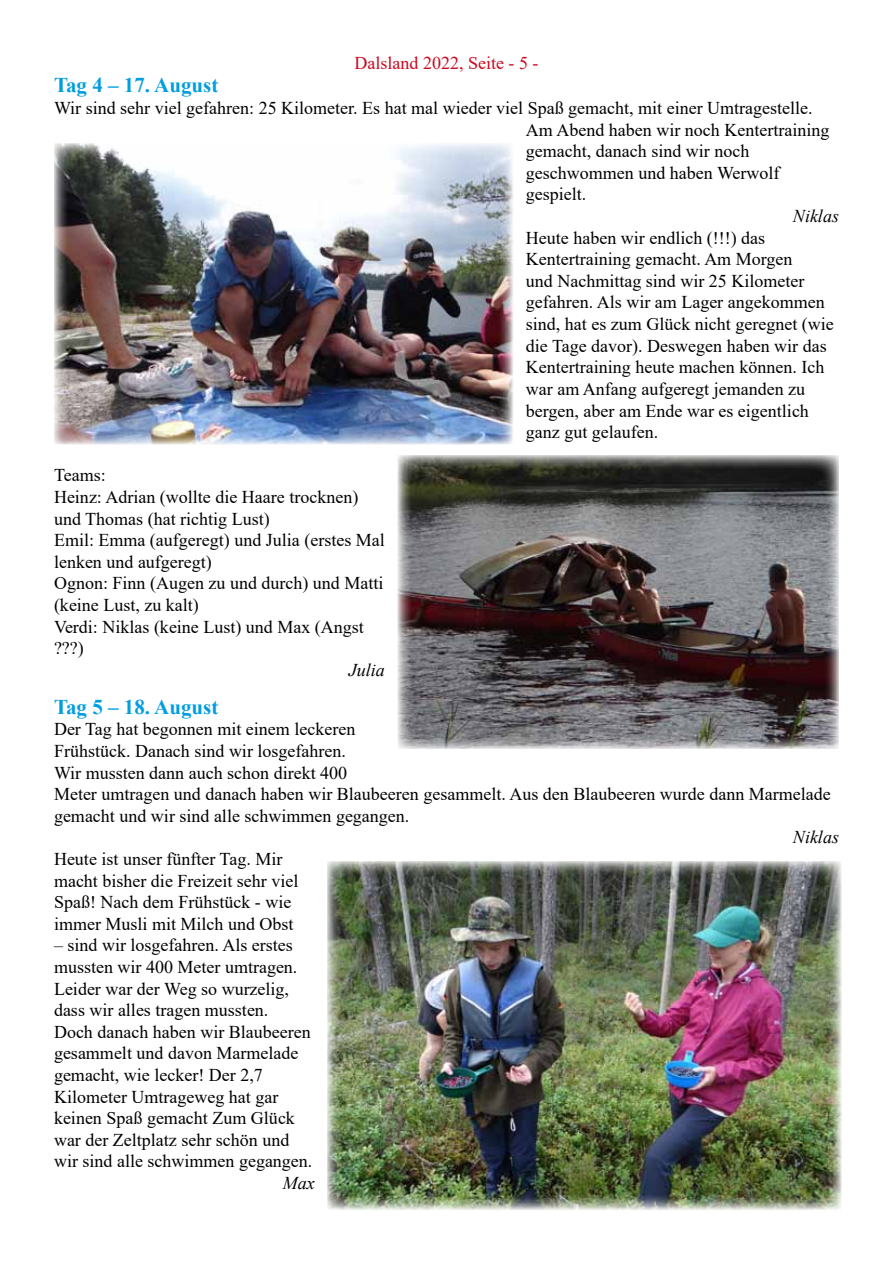
<style>
.page{position:relative;width:893px;height:1263px;background:#fff}
.page>*{position:absolute;margin:0;border:0;box-sizing:border-box;transform-origin:0 0}
.t1{font:700 21px "Times New Roman";color:#009ee0}
.t2{font:18px/21.6px "Times New Roman";color:#000}
.t3{font:18px "Times New Roman";color:#cd071e}
.t4{font:italic 18px "Times New Roman";color:#000}
</style>
<div class="page">
<img style="left:327px;top:861px;width:514px;height:349px">
<img style="left:54px;top:143px;width:459px;height:301px">
<img style="left:398px;top:455px;width:441px;height:294px">
<p class="t3" style="left:354px;top:50px;width:185px">Dalsland 2022, Seite - 5 -</p>
<p class="t1" style="left:54px;top:70px;width:166px">Tag 4 – 17. August</p>
<p class="t2" style="left:526px;top:97px;width:305px;text-indent:-472px">Wir sind sehr viel gefahren: 25 Kilometer. Es hat mal wieder viel Spaß gemacht, mit einer Umtragestelle.<br>Am Abend haben wir noch Kentertraining gemacht, danach sind wir noch geschwommen und haben Werwolf gespielt.</p>
<p class="t4" style="left:793px;top:204px;width:48px">Niklas</p>
<p class="t2" style="left:526px;top:226px;width:309px">Heute haben wir endlich (!!!) das Kentertraining gemacht. Am Morgen<br>und Nachmittag sind wir 25 Kilometer gefahren. Als wir am Lager angekommen sind, hat es zum Glück nicht geregnet (wie die Tage davor). Deswegen haben wir das Kentertraining heute machen können. Ich war am Anfang aufgeregt jemanden zu bergen, aber am Ende war es eigentlich ganz gut gelaufen.</p>
<p class="t2" style="left:54px;top:464px;width:332px">Teams:<br>Heinz: Adrian (wollte die Haare trocknen) und Thomas (hat richtig Lust)<br>Emil: Emma (aufgeregt) und Julia (erstes Mal lenken und aufgeregt)<br>Ognon: Finn (Augen zu und durch) und Matti (keine Lust, zu kalt)<br>Verdi: Niklas (keine Lust) und Max (Angst ???)</p>
<p class="t4" style="left:349px;top:657px;width:37px">Julia</p>
<p class="t1" style="left:54px;top:691px;width:166px">Tag 5 – 18. August</p>
<p class="t2" style="left:54px;top:718px;width:778px">Der Tag hat begonnen mit einem leckeren<br>Frühstück. Danach sind wir losgefahren.<br>Wir mussten dann auch schon direkt 400<br>Meter umtragen und danach haben wir Blaubeeren gesammelt. Aus den Blaubeeren wurde dann Marmelade gemacht und wir sind alle schwimmen gegangen.</p>
<p class="t4" style="left:793px;top:825px;width:48px">Niklas</p>
<p class="t2" style="left:54px;top:847px;width:246px">Heute ist unser fünfter Tag. Mir macht bisher die Freizeit sehr viel<br>Spaß! Nach dem Frühstück - wie immer Musli mit Milch und Obst</p>
<p class="t2" style="left:54px;top:934px;width:260px">– sind wir losgefahren. Als erstes mussten wir 400 Meter umtragen.<br>Leider war der Weg so wurzelig, dass wir alles tragen mussten.<br>Doch danach haben wir Blaubeeren gesammelt und davon Marmelade gemacht, wie lecker! Der 2,7<br>Kilometer Umtrageweg hat gar keinen Spaß gemacht Zum Glück war der Zeltplatz sehr schön und wir sind alle schwimmen gegangen.</p>
<p class="t4" style="left:283px;top:1170px;width:33px">Max</p>
</div>
